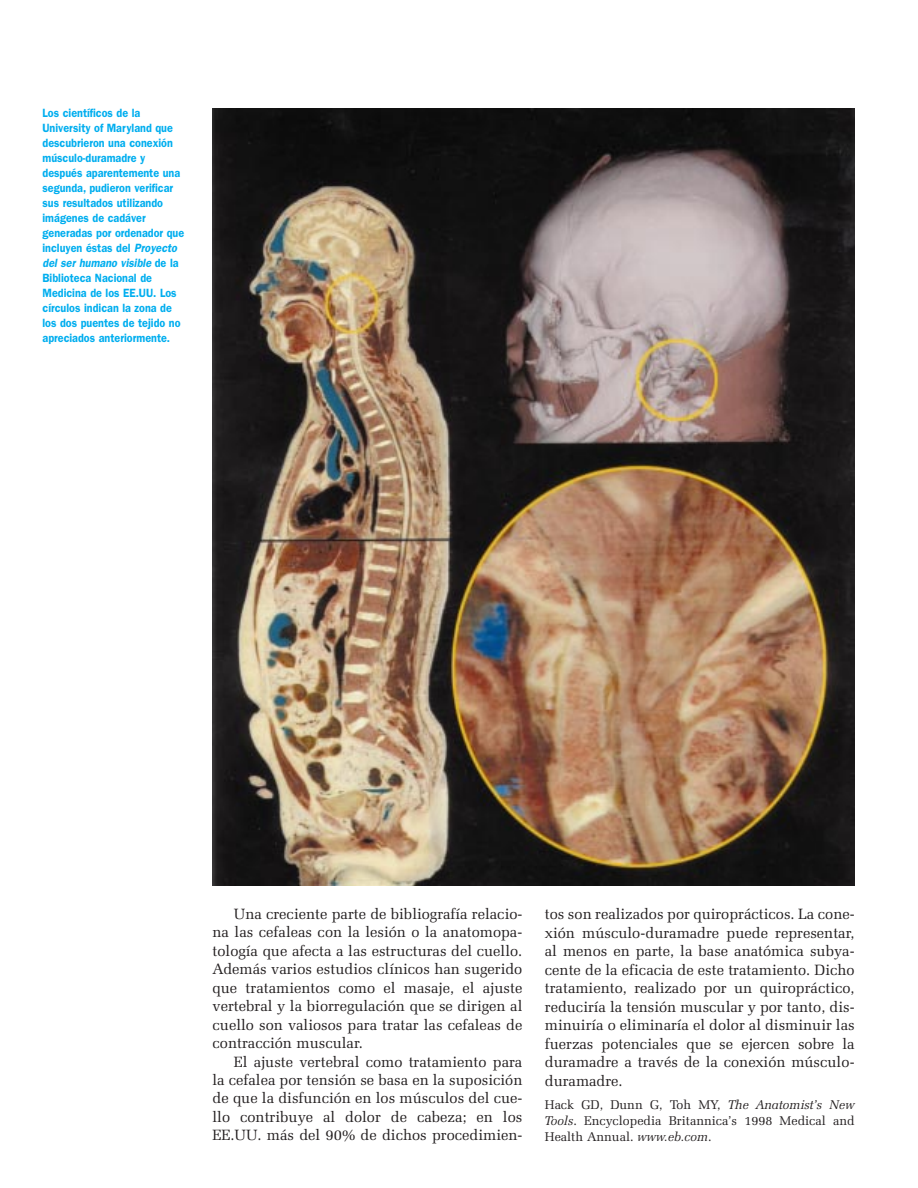
<style>
.page{position:relative;width:918px;height:1188px;background:#fff}
.page>*{position:absolute;margin:0;border:0;box-sizing:border-box;transform-origin:0 0}
.t1{font:15px/18.5px "Zapf Elliptical 711 BT";color:#231f20;text-align:justify}
.t2{font:12.75px/15.9px "Zapf Elliptical 711 BT";color:#231f20;text-align:justify}
.t3{font:600 12px/15px "Franklin Gothic";color:#00aeef;scale:.9 1}
.s1{font-style:italic}
</style>
<div class="page">
<img style="left:213px;top:109px;width:642px;height:777px">
<p class="t3" style="left:43px;top:107px;width:159px">Los científicos de la<br>University of Maryland que descubrieron una conexión músculo-duramadre y después aparentemente una segunda, pudieron verificar sus resultados utilizando imágenes de cadáver generadas por ordenador que incluyen éstas del <span class="s1">Proyecto del ser humano visible</span> d e l a<br>Biblioteca Nacional de<br>Medicina de los EE.UU. Los círculos indican la zona de los dos puentes de tejido no apreciados anteriormente.</p>
<p class="t1" style="left:213px;top:906px;width:311px;text-indent:21px">Una creciente parte de bibliografía relacio&shy;na las cefaleas con la lesión o la anatomopa&shy;tología que afecta a las estructuras del cuello.<br>Además varios estudios clínicos han sugerido que tratamientos como el masaje, el ajuste vertebral y la biorregulación que se dirigen al cuello son valiosos para tratar las cefaleas de contracción muscular.</p>
<p class="t1" style="left:213px;top:1053px;width:311px;text-indent:21px">El ajuste vertebral como tratamiento para la cefalea por tensión se basa en la suposición de que la disfunción en los músculos del cue&shy;llo contribuye al dolor de cabeza; en los EE.UU. más del 90% de dichos procedimien-</p>
<p class="t1" style="left:545px;top:906px;width:311px">tos son realizados por quiroprácticos. La cone&shy;xión músculo-duramadre puede representar, al menos en parte, la base anatómica subya&shy;cente de la eficacia de este tratamiento. Dicho tratamiento, realizado por un quiropráctico, reduciría la tensión muscular y por tanto, dis&shy;minuiría o eliminaría el dolor al disminuir las fuerzas potenciales que se ejercen sobre la duramadre a través de la conexión músculo&shy;duramadre.</p>
<p class="t2" style="left:545px;top:1098px;width:311px">Hack GD, Dunn G, Toh MY, <span class="s1">The Anatomist’s New Tools</span>. Encyclopedia Britannica’s 1998 Medical and Health Annual. <span class="s1">www.eb.com</span>.</p>
</div>
